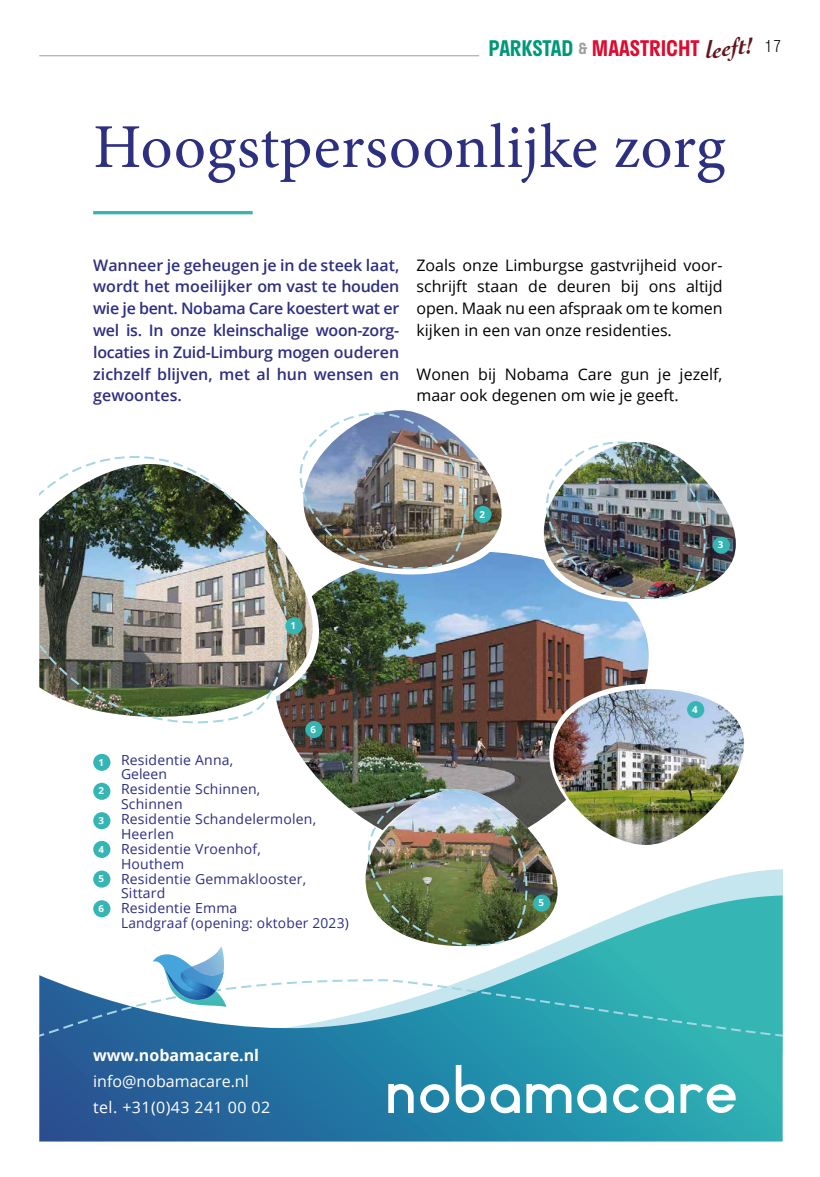
<style>
.page{position:relative;width:820px;height:1177px;background:#fff}
.page>*{position:absolute;margin:0;border:0;box-sizing:border-box;transform-origin:0 0}
.t1{font:62.4px "Minion Pro";letter-spacing:.01em;color:#2d2f81}
.t2{font:italic 700 24px "Cochin";color:#63161a}
.t3{font:600 21px "Stratos";color:#dd0b2f}
.t4{font:300 16px "Stratos";color:#000}
.t5{font:600 15.9px/21.8px "Open Sans";color:#2d2f81;text-align:justify}
.t6{font:15.9px/21.8px "Open Sans";color:#000;text-align:justify}
.t7{font:15.9px/25.8px "Open Sans";color:#fff}
.t8{font:700 15.9px "Open Sans";color:#fff}
.t9{font:13.9px/14.9px "Open Sans";letter-spacing:.015em;color:#2d2f81}
.t10{font:700 9.6px "Open Sans";color:#fff}
.s1{color:#009879}
.s2{font-size:15px;color:#9d9d9c}
</style>
<div class="page">
<hr style="left:39px;top:55px;width:440px;height:1px;background:#9d9d9c">
<svg style="left:39px;top:1050px;width:743px;height:91px;background:#2579a1"></svg>
<svg style="left:388px;top:1064px;width:347px;height:49px"></svg>
<hr style="left:93px;top:211px;width:159px;height:3px;background:#35b6b4">
<svg style="left:39px;top:1046px;width:743px;height:4px;background:#2687a7"></svg>
<img style="left:39px;top:410px;width:743px;height:636px">
<div style="left:712px;top:536px;width:17px;height:18px;background:#35b6b4;border-radius:50%"></div>
<h3 class="t3" style="left:488px;top:31px;width:213px"><span class="s1">PARKSTAD</span> <span class="s2">&amp;</span> MAASTRICHT</h3>
<h2 class="t2" style="left:703px;top:35px;width:50px;rotate:-7deg">leeft!</h2>
<p class="t4" style="left:763px;top:34px;width:19px">17</p>
<h1 class="t1" style="left:93px;top:105px;width:633px">Hoogstpersoonlijke zorg</h1>
<p class="t5" style="left:93px;top:253px;width:307px">Wanneer je geheugen je in de steek laat, wordt het moeilijker om vast te houden wie je bent. Nobama Care koestert wat er wel is. In onze kleinschalige woon-zorg&shy;locaties in Zuid-Limburg mogen ouderen zichzelf blijven, met al hun wensen en gewoontes.</p>
<p class="t6" style="left:416px;top:253px;width:307px">Zoals onze Limburgse gastvrijheid voor&shy;schrijft staan de deuren bij ons altijd open. Maak nu een afspraak om te komen kijken in een van onze residenties.</p>
<p class="t6" style="left:416px;top:362px;width:307px">Wonen bij Nobama Care gun je jezelf, maar ook degenen om wie je geeft.</p>
<p class="t10" style="left:290px;top:619px;width:7px">1</p>
<p class="t10" style="left:98px;top:755px;width:7px">1</p>
<p class="t10" style="left:98px;top:784px;width:7px">2</p>
<p class="t10" style="left:98px;top:813px;width:7px">3</p>
<p class="t10" style="left:98px;top:842px;width:7px">4</p>
<p class="t10" style="left:98px;top:872px;width:7px">5</p>
<p class="t10" style="left:98px;top:901px;width:7px">6</p>
<p class="t10" style="left:310px;top:722px;width:7px">6</p>
<p class="t9" style="left:121px;top:751px;width:229px">Residentie Anna,<br>Geleen<br>Residentie Schinnen,<br>Schinnen<br>Residentie Schandelermolen,<br>Heerlen<br>Residentie Vroenhof,<br>Houthem<br>Residentie Gemmaklooster,<br>Sittard<br>Residentie Emma<br>Landgraaf (opening: oktober 2023)</p>
<p class="t10" style="left:479px;top:507px;width:7px">2</p>
<p class="t10" style="left:538px;top:896px;width:7px">5</p>
<p class="t10" style="left:717px;top:538px;width:7px">3</p>
<p class="t10" style="left:692px;top:702px;width:7px">4</p>
<p class="t8" style="left:93px;top:1044px;width:167px">www.nobamacare.nl</p>
<p class="t7" style="left:93px;top:1067px;width:178px">info@nobamacare.nl tel. +31(0)43 241 00 02</p>
</div>
